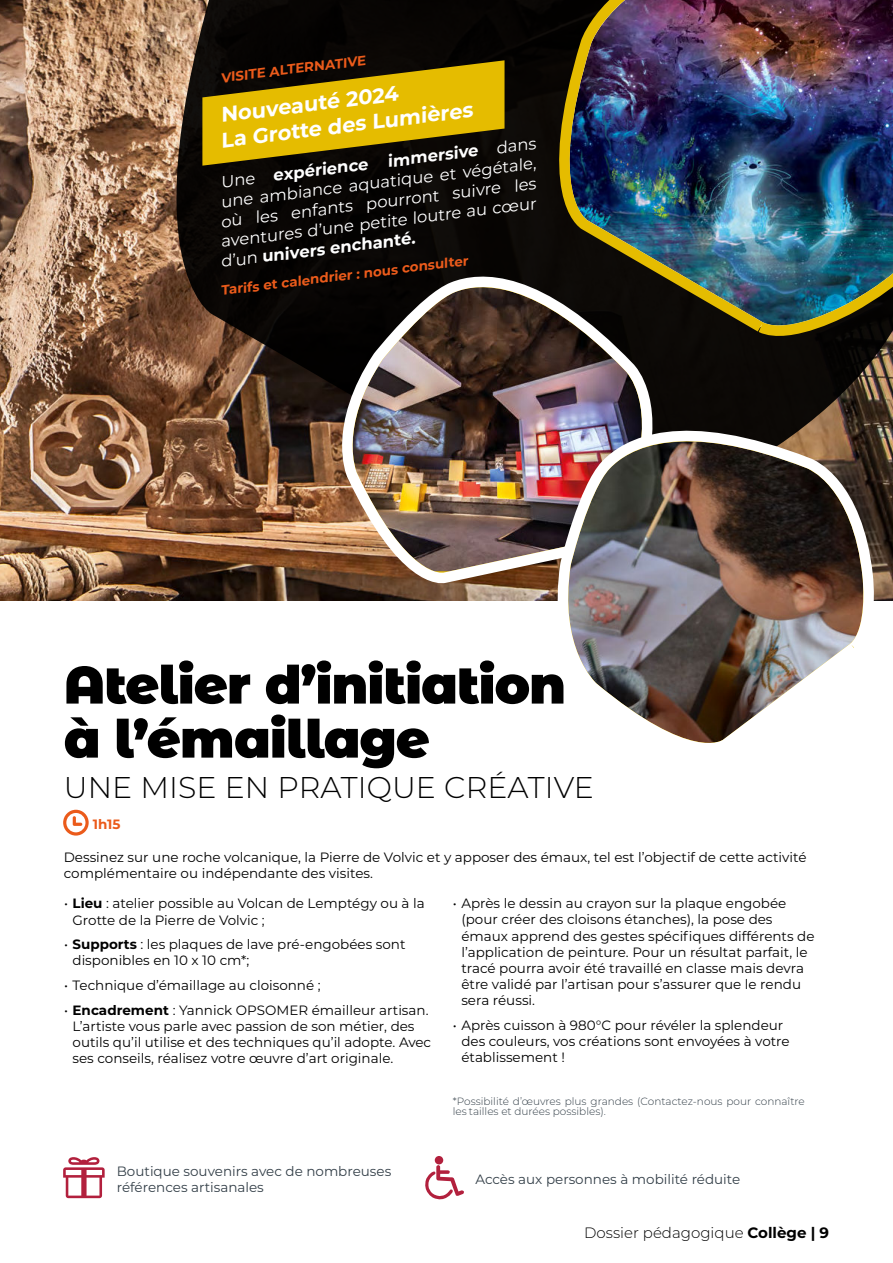
<style>
.page{position:relative;width:893px;height:1263px;background:#fff}
.page>*{position:absolute;margin:0;border:0;box-sizing:border-box;transform-origin:0 0}
.t1{font:900 52.5px/54px "Montserrat Alternates";letter-spacing:-.02em;color:#000}
.t2{font:300 30px "Montserrat";letter-spacing:.005em;color:#000}
.t3{font:700 21px/25.2px "Montserrat";color:#fff}
.t4{font:16.5px "Montserrat";color:#fff}
.t5{font:700 16.5px "Montserrat";color:#fff}
.t6{font:300 15px "Montserrat";color:#000}
.t7{font:13.5px/16.2px "Montserrat";color:#000}
.t8{font:13.5px/16.5px "Montserrat";color:#333f48}
.t9{font:700 13.5px "Montserrat";color:#eb5b1b}
.t10{font:300 10.5px/10.5px "Montserrat";color:#333f48}
.s1{font-weight:400}
.s2{font-weight:700}
</style>
<div class="page">
<img style="left:0;top:0;width:893px;height:601px">
<svg style="left:128px;top:0;width:765px;height:541px;background:#3d2c1f"></svg>
<img style="left:539px;top:0;width:354px;height:341px">
<img style="left:332px;top:263px;width:333px;height:328px">
<svg style="left:425px;top:1165px;width:39px;height:35px"></svg>
<div style="left:435px;top:1156px;width:8px;height:8px;background:#b2203d;border-radius:50%"></div>
<svg style="left:63px;top:1157px;width:42px;height:41px"></svg>
<svg style="left:63px;top:810px;width:26px;height:25px"></svg>
<svg style="left:202px;top:60px;width:302px;height:106px;background:#967b01"></svg>
<img style="left:553px;top:413px;width:320px;height:330px">
<p class="t9" style="left:220px;top:70px;width:147px;rotate:-7deg">VISITE ALTERNATIVE</p>
<h3 class="t3" style="left:216px;top:103px;width:256px;rotate:-7deg">Nouveauté 2024<br>La Grotte des Lumières</h3>
<p class="t5" style="left:220px;top:173px;width:319px;rotate:-7deg"><span class="s1">Une</span> expérience immersive <span class="s1">dans</span></p>
<p class="t4" style="left:220px;top:193px;width:319px;rotate:-7deg">une ambiance aquatique et végétale,</p>
<p class="t4" style="left:220px;top:213px;width:319px;rotate:-7deg">où les enfants pourront suivre les</p>
<p class="t4" style="left:220px;top:233px;width:319px;rotate:-7deg">aventures d’une petite loutre au cœur</p>
<p class="t5" style="left:220px;top:253px;width:197px;rotate:-7deg"><span class="s1">d’un</span> univers enchanté.</p>
<p class="t9" style="left:220px;top:283px;width:251px;rotate:-7deg">Tarifs et calendrier : nous consulter</p>
<h1 class="t1" style="left:64px;top:660px;width:504px">Atelier d’initiation à l’émaillage</h1>
<h2 class="t2" style="left:64px;top:772px;width:532px">UNE MISE EN PRATIQUE CRÉATIVE</h2>
<p class="t9" style="left:93px;top:817px;width:29px">1h15</p>
<p class="t7" style="left:64px;top:849px;width:744px">Dessinez sur une roche volcanique, la Pierre de Volvic et y apposer des émaux, tel est l’objectif de cette activité complémentaire ou indépendante des visites.</p>
<p class="t7" style="left:73px;top:896px;width:354px;text-indent:-9px">• <span class="s2">Lieu</span> : atelier possible au Volcan de Lemptégy ou à la<br>Grotte de la Pierre de Volvic ;</p>
<p class="t7" style="left:73px;top:937px;width:335px;text-indent:-9px">• <span class="s2">Supports</span> : les plaques de lave pré-engobées sont disponibles en 10 x 10 cm*;</p>
<p class="t7" style="left:64px;top:977px;width:258px">• Technique d’émaillage au cloisonné ;</p>
<p class="t7" style="left:73px;top:1002px;width:360px;text-indent:-9px">• <span class="s2">Encadrement</span> : Yannick OPSOMER émailleur artisan.<br>L’artiste vous parle avec passion de son métier, des outils qu’il utilise et des techniques qu’il adopte. Avec ses conseils, réalisez votre œuvre d’art originale.</p>
<p class="t8" style="left:117px;top:1163px;width:276px">Boutique souvenirs avec de nombreuses références artisanales</p>
<p class="t7" style="left:461px;top:895px;width:355px;text-indent:-9px">• Après le dessin au crayon sur la plaque engobée (pour créer des cloisons étanches), la pose des émaux apprend des gestes spécifiques différents de l’application de peinture. Pour un résultat parfait, le tracé pourra avoir été travaillé en classe mais devra être validé par l’artisan pour s’assurer que le rendu sera réussi.</p>
<p class="t7" style="left:461px;top:1017px;width:330px;text-indent:-9px">• Après cuisson à 980°C pour révéler la splendeur des couleurs, vos créations sont envoyées à votre établissement !</p>
<p class="t10" style="left:453px;top:1096px;width:353px">*Possibilité d’œuvres plus grandes (Contactez-nous pour connaître les tailles et durées possibles).</p>
<p class="t8" style="left:475px;top:1171px;width:266px">Accès aux personnes à mobilité réduite</p>
<p class="t6" style="left:584px;top:1225px;width:246px">Dossier pédagogique <span class="s2">Collège | 9</span></p>
</div>
